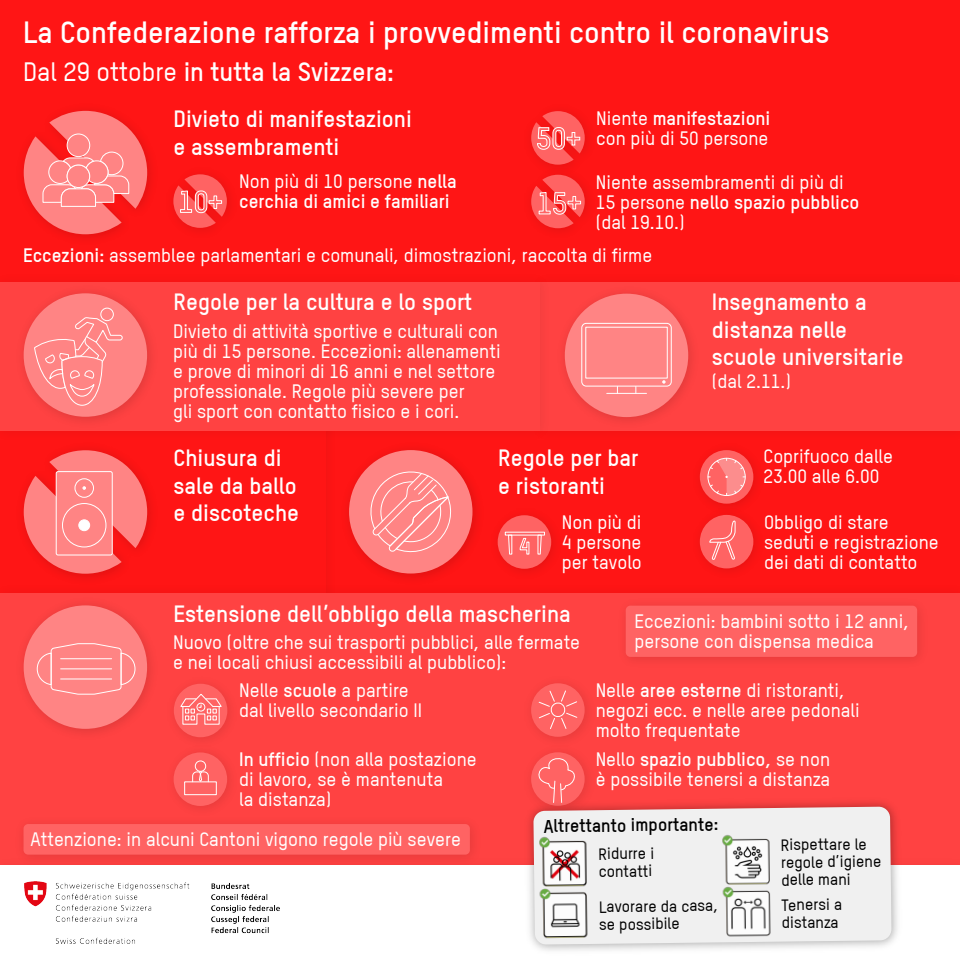
<style>
.page{position:relative;width:960px;height:960px;background:#ff1515}
.page>*{position:absolute;margin:0;border:0;box-sizing:border-box;transform-origin:0 0}
.t1{font:700 30px "TSTARW00";color:#fff}
.t2{font:700 26px "TSTARW00";color:#fff}
.t3{font:700 23px/27.6px "TSTARW00";color:#fff}
.t4{font:500 19px/20px "TSTARPROW00";color:#fff}
.t5{font:700 19px "TSTARW00";color:#fff}
.t6{font:700 18px "TSTARW00";color:#000}
.t7{font:500 16px/17.5px "TSTARPROW00";color:#000}
.s1{font-family:"TSTARPROW00";font-weight:500}
.s2{font-family:"TSTARW00";font-weight:700}
</style>
<div class="page">
<div style="left:540px;top:282px;width:420px;height:148px;background:#ff4242"></div>
<img style="left:0;top:430px;width:551px;height:8px">
<div style="left:0;top:282px;width:540px;height:148px;background:#ff4242"></div>
<div style="left:0;top:593px;width:960px;height:299px;background:#ff4242"></div>
<div style="left:24px;top:824px;width:446px;height:31px;background:#ff6363;border-radius:5px"></div>
<img style="left:10px;top:292px;width:154px;height:141px">
<div style="left:24px;top:293px;width:123px;height:124px;background:#ff8484;border-radius:50%"></div>
<img style="left:551px;top:293px;width:154px;height:138px">
<div style="left:565px;top:294px;width:123px;height:123px;background:#ff8484;border-radius:50%"></div>
<img style="left:23px;top:604px;width:128px;height:129px">
<div style="left:24px;top:605px;width:123px;height:124px;background:#ff8484;border-radius:50%"></div>
<img style="left:335px;top:437px;width:154px;height:141px">
<div style="left:349px;top:450px;width:123px;height:124px;background:#ff8484;border-radius:50%"></div>
<img style="left:484px;top:502px;width:70px;height:76px">
<div style="left:498px;top:515px;width:53px;height:54px;background:#ff6363;border-radius:50%"></div>
<img style="left:174px;top:755px;width:56px;height:54px">
<div style="left:174px;top:752px;width:53px;height:54px;background:#ff6363;border-radius:50%"></div>
<img style="left:174px;top:684px;width:56px;height:70px">
<div style="left:174px;top:684px;width:53px;height:53px;background:#ff6363;border-radius:50%"></div>
<div style="left:531px;top:683px;width:54px;height:54px;background:#ff6363;border-radius:50%"></div>
<div style="left:531px;top:752px;width:54px;height:54px;background:#ff6363;border-radius:50%"></div>
<img style="left:699px;top:520px;width:57px;height:51px">
<div style="left:700px;top:515px;width:53px;height:53px;background:#ff6363;border-radius:50%"></div>
<img style="left:699px;top:451px;width:57px;height:69px">
<div style="left:700px;top:450px;width:53px;height:54px;background:#ff6363;border-radius:50%"></div>
<svg style="left:36px;top:643px;width:100px;height:52px"></svg>
<hr style="left:61px;top:658px;width:51px;height:1px;background:#fff">
<hr style="left:61px;top:668px;width:51px;height:1px;background:#fff">
<hr style="left:61px;top:678px;width:51px;height:1px;background:#fff">
<img style="left:23px;top:110px;width:128px;height:128px">
<img style="left:548px;top:192px;width:40px;height:39px">
<img style="left:548px;top:129px;width:40px;height:46px">
<img style="left:10px;top:437px;width:154px;height:141px">
<svg style="left:24px;top:111px;width:123px;height:123px"></svg>
<svg style="left:531px;top:175px;width:54px;height:53px"></svg>
<svg style="left:173px;top:174px;width:54px;height:54px"></svg>
<svg style="left:709px;top:519px;width:27px;height:41px"></svg>
<div style="left:707px;top:458px;width:39px;height:38px;border:1px solid #fff;border-radius:50%"></div>
<svg style="left:708px;top:458px;width:37px;height:38px"></svg>
<svg style="left:370px;top:471px;width:81px;height:82px"></svg>
<svg style="left:24px;top:450px;width:123px;height:124px"></svg>
<svg style="left:538px;top:690px;width:40px;height:40px"></svg>
<div style="left:100px;top:308px;width:14px;height:13px;border:1px solid #fff;border-radius:50%"></div>
<svg style="left:33px;top:317px;width:90px;height:89px"></svg>
<img style="left:24px;top:851px;width:448px;height:8px">
<div style="left:0;top:865px;width:960px;height:95px;background:#fff"></div>
<img style="left:24px;top:882px;width:256px;height:62px">
<div style="left:581px;top:323px;width:91px;height:64px;border:1px solid #fff;border-radius:4px"></div>
<div style="left:585px;top:327px;width:83px;height:52px;border:1px solid #fff"></div>
<hr style="left:607px;top:393px;width:40px;height:1px;background:#fff">
<svg style="left:662px;top:380px;width:4px;height:4px"></svg>
<svg style="left:519px;top:537px;width:11px;height:18px"></svg>
<div style="left:505px;top:532px;width:40px;height:4px;border:1px solid #fff"></div>
<svg style="left:507px;top:534px;width:6px;height:21px"></svg>
<svg style="left:537px;top:534px;width:5px;height:21px"></svg>
<svg style="left:532px;top:754px;width:47px;height:40px"></svg>
<div style="left:184px;top:781px;width:33px;height:14px;border:1px solid #fff"></div>
<svg style="left:192px;top:760px;width:17px;height:36px"></svg>
<svg style="left:179px;top:693px;width:44px;height:32px"></svg>
<img style="left:626px;top:606px;width:294px;height:54px">
<div style="left:626px;top:606px;width:291px;height:51px;background:#ff6363;border-radius:5px"></div>
<img style="left:527px;top:794px;width:372px;height:157px">
<div style="left:533px;top:807px;width:359px;height:138px;background:#f0f0f0"></div>
<img style="left:720px;top:885px;width:57px;height:57px">
<img style="left:720px;top:834px;width:56px;height:56px">
<img style="left:537px;top:835px;width:56px;height:52px">
<img style="left:537px;top:887px;width:57px;height:57px">
<svg style="left:531px;top:111px;width:54px;height:54px"></svg>
<h1 class="t1" style="left:23px;top:14px;width:808px">La Confederazione rafforza i provvedimenti contro il coronavirus</h1>
<h2 class="t2" style="left:23px;top:56px;width:372px"><span class="s1">Dal 29 ottobre</span> in tutta la Svizzera:</h2>
<p class="t3" style="left:174px;top:105px;width:240px">Divieto di manifestazioni e assembramenti</p>
<p class="t5" style="left:596px;top:106px;width:176px"><span class="s1">Niente</span> manifestazioni</p>
<p class="t4" style="left:596px;top:127px;width:174px">con più di 50 persone</p>
<p class="t4" style="left:239px;top:170px;width:219px">Non più di 10 persone <span class="s2">nella</span></p>
<p class="t5" style="left:239px;top:190px;width:212px">cerchia di amici e familiari</p>
<p class="t4" style="left:596px;top:171px;width:249px">Niente assembramenti di più di</p>
<p class="t5" style="left:596px;top:190px;width:265px"><span class="s1">15 persone</span> nello spazio pubblico</p>
<p class="t4" style="left:596px;top:211px;width:90px">(dal 19.10.)</p>
<p class="t4" style="left:23px;top:244px;width:631px"><span class="s2">Eccezioni:</span> assemblee parlamentari e comunali, dimostrazioni, raccolta di firme</p>
<p class="t3" style="left:174px;top:287px;width:300px">Regole per la cultura e lo sport</p>
<p class="t4" style="left:173px;top:321px;width:329px">Divieto di attività sportive e culturali con più di 15 persone. Eccezioni: allenamenti e prove di minori di 16 anni e nel settore professionale. Regole più severe per<br>gli sport con contatto fisico e i cori.</p>
<p class="t3" style="left:174px;top:444px;width:127px">Chiusura di sale da ballo e discoteche</p>
<p class="t3" style="left:498px;top:444px;width:142px">Regole per bar e ristoranti</p>
<p class="t4" style="left:562px;top:511px;width:81px;text-align:justify">Non più di 4 persone per tavolo</p>
<p class="t3" style="left:712px;top:288px;width:193px">Insegnamento a distanza nelle scuole universitarie</p>
<p class="t4" style="left:712px;top:370px;width:80px">(dal 2.11.)</p>
<p class="t4" style="left:764px;top:446px;width:131px">Coprifuoco dalle<br>23.00 alle 6.00</p>
<p class="t4" style="left:764px;top:511px;width:176px">Obbligo di stare seduti e registrazione dei dati di contatto</p>
<p class="t3" style="left:174px;top:599px;width:399px">Estensione dell’obbligo della mascherina</p>
<p class="t4" style="left:173px;top:632px;width:409px">Nuovo (oltre che sui trasporti pubblici, alle fermate e nei locali chiusi accessibili al pubblico):</p>
<p class="t4" style="left:635px;top:610px;width:276px">Eccezioni: bambini sotto i 12 anni, persone con dispensa medica</p>
<p class="t4" style="left:239px;top:680px;width:184px">Nelle <span class="s2">scuole</span> a partire dal livello secondario II</p>
<p class="t4" style="left:239px;top:748px;width:239px"><span class="s2">In ufficio</span> (non alla postazione di lavoro, se è mantenuta<br>la distanza)</p>
<p class="t4" style="left:30px;top:828px;width:432px">Attenzione: in alcuni Cantoni vigono regole più severe</p>
<p class="t4" style="left:596px;top:679px;width:266px">Nelle <span class="s2">aree esterne</span> di ristoranti, negozi ecc. e nelle aree pedonali molto frequentate</p>
<p class="t5" style="left:596px;top:748px;width:236px"><span class="s1">Nello</span> spazio pubblico, <span class="s1">se non</span></p>
<p class="t4" style="left:596px;top:769px;width:236px">è possibile tenersi a distanza</p>
<p class="t6" style="left:543px;top:816px;width:176px;rotate:-1deg">Altrettanto importante:</p>
<p class="t7" style="left:598px;top:845px;width:57px;rotate:-1deg">Ridurre i contatti</p>
<p class="t7" style="left:599px;top:898px;width:121px;rotate:-1deg">Lavorare da casa, se possibile</p>
<p class="t7" style="left:781px;top:836px;width:102px;rotate:-1deg">Rispettare le regole d’igiene delle mani</p>
<p class="t7" style="left:781px;top:896px;width:62px;rotate:-1deg">Tenersi a distanza</p>
</div>
